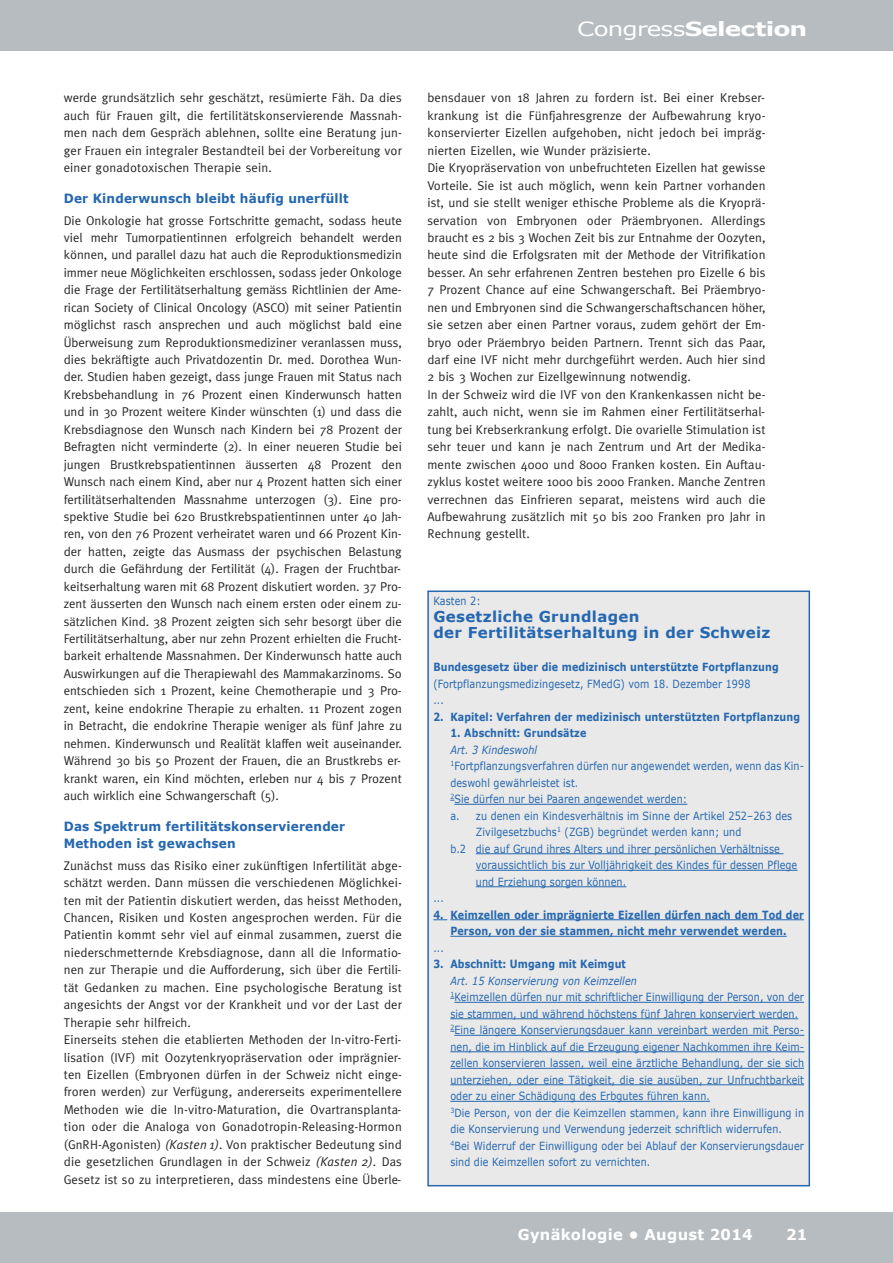
<style>
.page{position:relative;width:893px;height:1263px;background:#fff}
.page>*{position:absolute;margin:0;border:0;box-sizing:border-box;transform-origin:0 0}
.t1{font:700 19.5px "Verdana";letter-spacing:-.035em;color:#fff;scale:1.28 1}
.t2{font:700 15px/16.5px "Verdana";letter-spacing:.02em;color:#2567b0}
.t3{font:700 15px "Verdana";letter-spacing:.02em;color:#fff}
.t4{font:12.75px/17.4px "Meta Plus";letter-spacing:.01em;color:#272627;text-align:justify}
.t5{font:700 12.75px/17.4px "Verdana";letter-spacing:.015em;color:#2567b0;scale:.95 1}
.t6{font:11.25px/16.5px "Verdana";letter-spacing:.015em;color:#2567b0;scale:.85 1}
.t7{font:700 11.25px/16.5px "Verdana";letter-spacing:.015em;color:#2567b0;text-align:center;scale:.85 1}
.t8{font:italic 11.25px "Verdana";letter-spacing:.015em;color:#2567b0;scale:.85 1}
.s1{font-family:"Meta Plus Normal";font-style:italic}
.s2{font-weight:400}
.s3{font-style:italic}
</style>
<div class="page">
<div style="left:0;top:0;width:893px;height:51px;background:#b6bcc0"></div>
<div style="left:0;top:1212px;width:893px;height:51px;background:#b6bcc0"></div>
<div style="left:429px;top:592px;width:379px;height:593px;background:#e9e9e9"></div>
<div style="left:427px;top:590px;width:383px;height:596px;border:2px solid #2567b0"></div>
<hr style="left:454px;top:804px;width:233px;height:1px;background:#2567b0">
<hr style="left:476px;top:853px;width:307px;height:1px;background:#2567b0">
<hr style="left:476px;top:870px;width:321px;height:1px;background:#2567b0">
<hr style="left:476px;top:886px;width:150px;height:1px;background:#2567b0">
<svg style="left:433px;top:919px;width:14px;height:1px"></svg>
<hr style="left:450px;top:919px;width:354px;height:1px;background:#2567b0">
<hr style="left:450px;top:936px;width:337px;height:1px;background:#2567b0">
<hr style="left:454px;top:1002px;width:350px;height:1px;background:#2567b0">
<hr style="left:450px;top:1018px;width:348px;height:1px;background:#2567b0">
<hr style="left:454px;top:1035px;width:346px;height:1px;background:#2567b0">
<hr style="left:450px;top:1051px;width:350px;height:1px;background:#2567b0">
<hr style="left:450px;top:1068px;width:354px;height:1px;background:#2567b0">
<hr style="left:450px;top:1084px;width:354px;height:1px;background:#2567b0">
<hr style="left:450px;top:1101px;width:260px;height:1px;background:#2567b0">
<p class="t4" style="left:64px;top:89px;width:340px">werde grundsätzlich sehr geschätzt, resümierte Fäh. Da dies auch für Frauen gilt, die fertilitätskonservierende Massnah&shy;men nach dem Gespräch ablehnen, sollte eine Beratung jun&shy;ger Frauen ein integraler Bestandteil bei der Vorbereitung vor einer gonadotoxischen Therapie sein.</p>
<p class="t5" style="left:64px;top:189px;width:301px">Der Kinderwunsch bleibt häufig unerfüllt</p>
<p class="t4" style="left:64px;top:211px;width:340px">Die Onkologie hat grosse Fortschritte gemacht, sodass heute viel mehr Tumorpatientinnen erfolgreich behandelt werden können, und parallel dazu hat auch die Reproduktionsmedizin immer neue Möglichkeiten erschlossen, sodass jeder Onkologe die Frage der Fertilitätserhaltung gemäss Richtlinien der Ame&shy;rican Society of Clinical Oncology (ASCO) mit seiner Patientin möglichst rasch ansprechen und auch möglichst bald eine Überweisung zum Reproduktionsmediziner veranlassen muss, dies bekräftigte auch Privatdozentin Dr. med. Dorothea Wun&shy;der. Studien haben gezeigt, dass junge Frauen mit Status nach Krebsbehandlung in 76 Prozent einen Kinderwunsch hatten und in 30 Prozent weitere Kinder wünschten (1) und dass die Krebsdiagnose den Wunsch nach Kindern bei 78 Prozent der Befragten nicht verminderte (2). In einer neueren Studie bei jungen Brustkrebspatientinnen äusserten 48 Prozent den Wunsch nach einem Kind, aber nur 4 Prozent hatten sich einer fertilitätserhaltenden Massnahme unterzogen (3). Eine pro&shy;spektive Studie bei 620 Brustkrebspatientinnen unter 40 Jah&shy;ren, von den 76 Prozent verheiratet waren und 66 Prozent Kin&shy;der hatten, zeigte das Ausmass der psychischen Belastung durch die Gefährdung der Fertilität (4). Fragen der Fruchtbar&shy;keitserhaltung waren mit 68 Prozent diskutiert worden. 37 Pro&shy;zent äusserten den Wunsch nach einem ersten oder einem zu&shy;sätzlichen Kind. 38 Prozent zeigten sich sehr besorgt über die Fertilitätserhaltung, aber nur zehn Prozent erhielten die Frucht&shy;barkeit erhaltende Massnahmen. Der Kinderwunsch hatte auch Auswirkungen auf die Therapiewahl des Mammakarzinoms. So entschieden sich 1 Prozent, keine Chemotherapie und 3 Pro&shy;zent, keine endokrine Therapie zu erhalten. 11 Prozent zogen in Betracht, die endokrine Therapie weniger als fünf Jahre zu nehmen. Kinderwunsch und Realität klaffen weit auseinander.<br>Während 30 bis 50 Prozent der Frauen, die an Brustkrebs er&shy;krankt waren, ein Kind möchten, erleben nur 4 bis 7 Prozent auch wirklich eine Schwangerschaft (5).</p>
<p class="t5" style="left:64px;top:817px;width:298px">Das Spektrum fertilitätskonservierender<br>Methoden ist gewachsen</p>
<p class="t4" style="left:64px;top:857px;width:340px;text-align:left">Zunächst muss das Risiko einer zukünftigen Infertilität abge&shy;schätzt werden. Dann müssen die verschiedenen Möglichkei&shy;ten mit der Patientin diskutiert werden, das heisst Methoden, Chancen, Risiken und Kosten angesprochen werden. Für die Patientin kommt sehr viel auf einmal zusammen, zuerst die niederschmetternde Krebsdiagnose, dann all die Informatio&shy;nen zur Therapie und die Aufforderung, sich über die Fertili&shy;tät Gedanken zu machen. Eine psychologische Beratung ist angesichts der Angst vor der Krankheit und vor der Last der Therapie sehr hilfreich.<br>Einerseits stehen die etablierten Methoden der In-vitro-Ferti&shy;lisation (IVF) mit Oozytenkryopräservation oder imprägnier&shy;ten Eizellen (Embryonen dürfen in der Schweiz nicht einge&shy;froren werden) zur Verfügung, andererseits experimentellere Methoden wie die In-vitro-Maturation, die Ovartransplanta&shy;tion oder die Analoga von Gonadotropin-Releasing-Hormon (GnRH-Agonisten) <span class="s1">(Kasten 1)</span>. Von praktischer Bedeutung sind die gesetzlichen Grundlagen in der Schweiz <span class="s1">(Kasten 2)</span>. Das Gesetz ist so zu interpretieren, dass mindestens eine Überle-</p>
<h1 class="t1" style="left:577px;top:17px;width:181px"><span class="s2">Congress</span>Selection</h1>
<p class="t4" style="left:427px;top:89px;width:340px;text-align:left">bensdauer von 18 Jahren zu fordern ist. Bei einer Krebser&shy;krankung ist die Fünfjahresgrenze der Aufbewahrung kryo&shy;konservierter Eizellen aufgehoben, nicht jedoch bei impräg&shy;nierten Eizellen, wie Wunder präzisierte.<br>Die Kryopräservation von unbefruchteten Eizellen hat gewisse Vorteile. Sie ist auch möglich, wenn kein Partner vorhanden ist, und sie stellt weniger ethische Probleme als die Kryoprä&shy;servation von Embryonen oder Präembryonen. Allerdings braucht es 2 bis 3 Wochen Zeit bis zur Entnahme der Oozyten, heute sind die Erfolgsraten mit der Methode der Vitrifikation besser. An sehr erfahrenen Zentren bestehen pro Eizelle 6 bis 7 Prozent Chance auf eine Schwangerschaft. Bei Präembryo&shy;nen und Embryonen sind die Schwangerschaftschancen höher, sie setzen aber einen Partner voraus, zudem gehört der Em&shy;bryo oder Präembryo beiden Partnern. Trennt sich das Paar, darf eine IVF nicht mehr durchgeführt werden. Auch hier sind 2 bis 3 Wochen zur Eizellgewinnung notwendig.<br>In der Schweiz wird die IVF von den Krankenkassen nicht be&shy;zahlt, auch nicht, wenn sie im Rahmen einer Fertilitätserhal&shy;tung bei Krebserkrankung erfolgt. Die ovarielle Stimulation ist sehr teuer und kann je nach Zentrum und Art der Medika&shy;mente zwischen 4000 und 8000 Franken kosten. Ein Auftau&shy;zyklus kostet weitere 1000 bis 2000 Franken. Manche Zentren verrechnen das Einfrieren separat, meistens wird auch die Aufbewahrung zusätzlich mit 50 bis 200 Franken pro Jahr in Rechnung gestellt.</p>
<p class="t6" style="left:433px;top:592px;width:57px">Kasten 2:</p>
<p class="t2" style="left:433px;top:607px;width:339px">Gesetzliche Grundlagen<br>der Fertilitätserhaltung in der Schweiz</p>
<p class="t7" style="left:433px;top:658px;width:408px">Bundesgesetz über die medizinisch unterstützte Fortpflanzung</p>
<p class="t6" style="left:433px;top:675px;width:374px">(Fortpflanzungsmedizingesetz, FMedG) vom 18. Dezember 1998 ...</p>
<p class="t7" style="left:433px;top:708px;width:433px">2. Kapitel: Verfahren der medizinisch unterstützten Fortpflanzung</p>
<p class="t7" style="left:450px;top:724px;width:162px">1. Abschnitt: Grundsätze</p>
<p class="t8" style="left:450px;top:742px;width:104px">Art. 3 Kindeswohl</p>
<p class="t6" style="left:450px;top:757px;width:418px"><sup>1</sup>Fortpflanzungsverfahren dürfen nur angewendet werden, wenn das Kin-</p>
<p class="t6" style="left:450px;top:774px;width:152px">deswohl gewährleistet ist.</p>
<p class="t6" style="left:450px;top:790px;width:280px"><sup>2</sup>Sie dürfen nur bei Paaren angewendet werden:</p>
<p class="t6" style="left:450px;top:807px;width:404px">a. zu denen ein Kindesverhältnis im Sinne der Artikel 252–263 des</p>
<p class="t6" style="left:476px;top:823px;width:314px">Zivilgesetzbuchs<sup>1</sup> (ZGB) begründet werden kann; und</p>
<p class="t6" style="left:450px;top:840px;width:389px">b.2 die auf Grund ihres Alters und ihrer persönlichen Verhältnisse</p>
<p class="t6" style="left:476px;top:856px;width:380px">voraussichtlich bis zur Volljährigkeit des Kindes für dessen Pflege</p>
<p class="t6" style="left:476px;top:873px;width:178px">und Erziehung sorgen können.</p>
<p class="t6" style="left:433px;top:889px;width:14px">...</p>
<p class="t7" style="left:433px;top:906px;width:438px">4. Keimzellen oder imprägnierte Eizellen dürfen nach dem Tod der<br>Person, von der sie stammen, nicht mehr verwendet werden.</p>
<p class="t6" style="left:433px;top:939px;width:14px">...</p>
<p class="t7" style="left:433px;top:955px;width:228px">3. Abschnitt: Umgang mit Keimgut</p>
<p class="t6" style="left:450px;top:972px;width:418px"><span class="s3">Art. 15 Konservierung von Keimzellen<br></span><sup>1</sup>Keimzellen dürfen nur mit schriftlicher Einwilligung der Person, von der sie stammen, und während höchstens fünf Jahren konserviert werden.<br><sup>2</sup>Eine längere Konservierungsdauer kann vereinbart werden mit Perso&shy;nen, die im Hinblick auf die Erzeugung eigener Nachkommen ihre Keim&shy;zellen konservieren lassen, weil eine ärztliche Behandlung, der sie sich unterziehen, oder eine Tätigkeit, die sie ausüben, zur Unfruchtbarkeit oder zu einer Schädigung des Erbgutes führen kann.<br><sup>3</sup>Die Person, von der die Keimzellen stammen, kann ihre Einwilligung in die Konservierung und Verwendung jederzeit schriftlich widerrufen.<br><sup>4</sup>Bei Widerruf der Einwilligung oder bei Ablauf der Konservierungsdauer sind die Keimzellen sofort zu vernichten.</p>
<p class="t3" style="left:518px;top:1225px;width:236px">Gynäkologie • August 2014</p>
<p class="t3" style="left:786px;top:1225px;width:23px">21</p>
</div>
